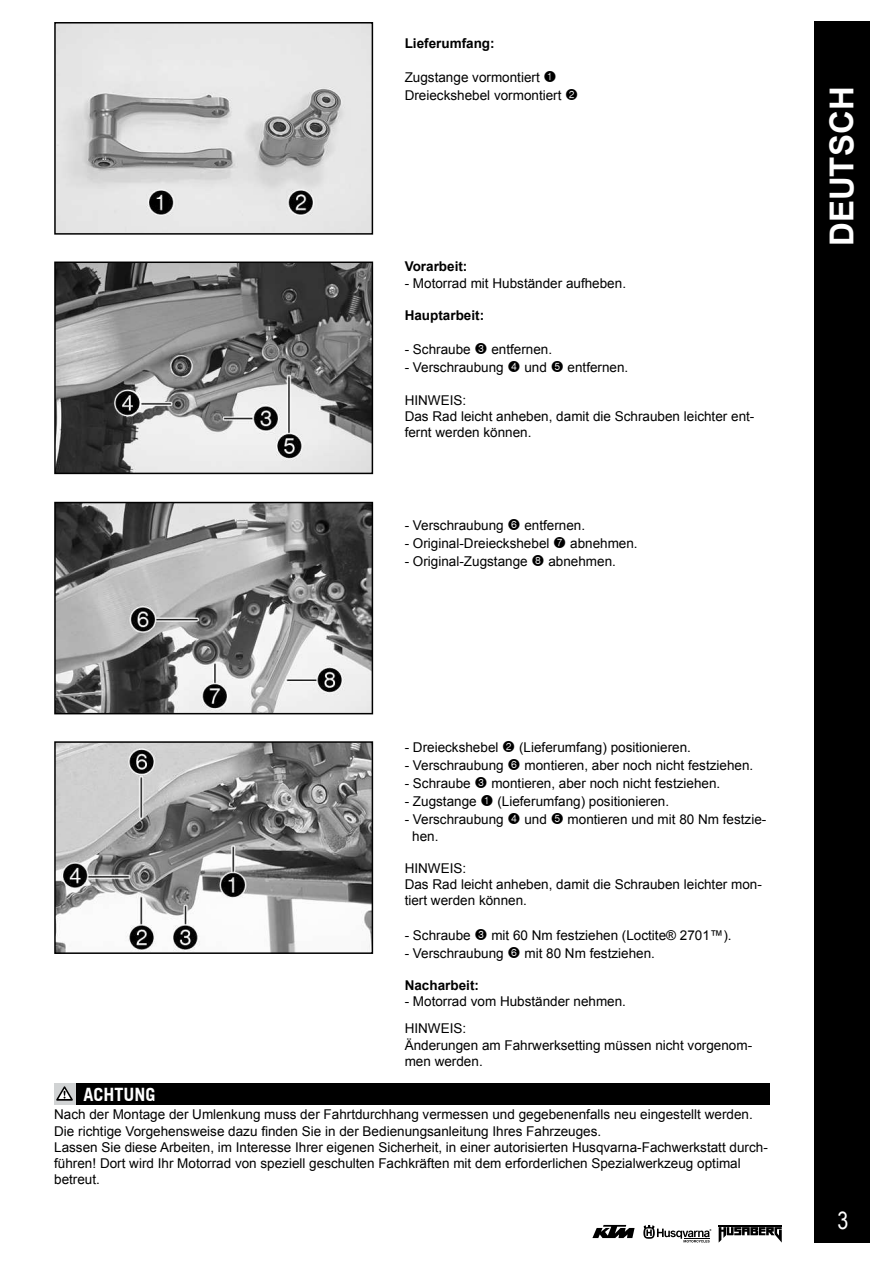
<style>
.page{position:relative;width:893px;height:1263px;background:#fff}
.page>*{position:absolute;margin:0;border:0;box-sizing:border-box;transform-origin:0 0}
.t1{font:700 33px "Arial";color:#fff}
.t2{font:24px "Arial Narrow";color:#fff}
.t3{font:700 18px "Trade Gothic";color:#fff}
.t4{font:13.5px/16.2px "Arial";color:#000}
.t5{font:700 13.5px "Arial";color:#000}
.s1{font-family:"Circle Frame Neg";font-size:15px}
</style>
<div class="page">
<div style="left:814px;top:21px;width:56px;height:1222px;background:#000"></div>
<img style="left:57px;top:25px;width:313px;height:207px">
<div style="left:54px;top:22px;width:319px;height:213px;border:2px solid #000"></div>
<hr style="left:719px;top:1225px;width:63px;height:1px;background:#000">
<svg style="left:719px;top:1227px;width:63px;height:15px"></svg>
<svg style="left:643px;top:1225px;width:68px;height:17px"></svg>
<svg style="left:592px;top:1225px;width:43px;height:13px"></svg>
<img style="left:57px;top:264px;width:313px;height:207px">
<div style="left:54px;top:261px;width:319px;height:213px;border:2px solid #000"></div>
<img style="left:57px;top:505px;width:313px;height:206px">
<div style="left:54px;top:502px;width:319px;height:212px;border:2px solid #000"></div>
<img style="left:57px;top:744px;width:313px;height:207px">
<div style="left:54px;top:741px;width:319px;height:213px;border:2px solid #000"></div>
<div style="left:75px;top:1083px;width:695px;height:21px;background:#000"></div>
<div style="left:54px;top:1083px;width:21px;height:21px;background:#d1d3d4"></div>
<svg style="left:56px;top:1086px;width:17px;height:15px"></svg>
<p class="t5" style="left:405px;top:38px;width:92px">Lieferumfang:</p>
<p class="t4" style="left:405px;top:70px;width:175px;line-height:18px">Zugstange vormontiert <span class="s1">1<br></span>Dreieckshebel vormontiert <span class="s1">2</span></p>
<p class="t5" style="left:405px;top:261px;width:64px">Vorarbeit:</p>
<p class="t4" style="left:405px;top:276px;width:223px">- Motorrad mit Hubständer aufheben.</p>
<p class="t5" style="left:405px;top:310px;width:81px">Hauptarbeit:</p>
<p class="t4" style="left:405px;top:343px;width:149px">- Schraube <span class="s1">3</span> entfernen.</p>
<p class="t4" style="left:405px;top:361px;width:225px">- Verschraubung <span class="s1">4</span> und <span class="s1">5</span> entfernen.</p>
<p class="t4" style="left:405px;top:393px;width:351px">HINWEIS:<br>Das Rad leicht anheben, damit die Schrauben leichter ent&shy;fernt werden können.</p>
<p class="t4" style="left:405px;top:518px;width:182px">- Verschraubung <span class="s1">6</span> entfernen.</p>
<p class="t4" style="left:405px;top:536px;width:234px">- Original-Dreieckshebel <span class="s1">7</span> abnehmen.</p>
<p class="t4" style="left:405px;top:554px;width:213px">- Original-Zugstange <span class="s1">8</span> abnehmen.</p>
<h1 class="t1" style="left:829px;top:246px;width:161px;rotate:-90deg">DEUTSCH</h1>
<p class="t4" style="left:405px;top:741px;width:288px">- Dreieckshebel <span class="s1">2</span> (Lieferumfang) positionieren.</p>
<p class="t4" style="left:405px;top:759px;width:350px">- Verschraubung <span class="s1">6</span> montieren, aber noch nicht festziehen.</p>
<p class="t4" style="left:405px;top:777px;width:317px">- Schraube <span class="s1">3</span> montieren, aber noch nicht festziehen.</p>
<p class="t4" style="left:405px;top:795px;width:266px">- Zugstange <span class="s1">1</span> (Lieferumfang) positionieren.</p>
<p class="t4" style="left:412px;top:813px;width:356px;text-indent:-8px">- Verschraubung <span class="s1">4</span> und <span class="s1">5</span> montieren und mit 80 Nm festzie&shy;hen.</p>
<p class="t4" style="left:405px;top:861px;width:359px">HINWEIS:<br>Das Rad leicht anheben, damit die Schrauben leichter mon&shy;tiert werden können.</p>
<p class="t4" style="left:405px;top:928px;width:328px">- Schraube <span class="s1">3</span> mit 60 Nm festziehen (Loctite® 2701™).</p>
<p class="t4" style="left:405px;top:946px;width:252px">- Verschraubung <span class="s1">6</span> mit 80 Nm festziehen.</p>
<p class="t5" style="left:405px;top:980px;width:76px">Nacharbeit:</p>
<p class="t4" style="left:405px;top:989px;width:223px;line-height:27.2px">- Motorrad vom Hubständer nehmen.<br>HINWEIS:</p>
<p class="t4" style="left:405px;top:1038px;width:349px">Änderungen am Fahrwerksetting müssen nicht vorgenom&shy;men werden.</p>
<h3 class="t3" style="left:83px;top:1084px;width:74px">ACHTUNG</h3>
<p class="t4" style="left:54px;top:1108px;width:715px">Nach der Montage der Umlenkung muss der Fahrtdurchhang vermessen und gegebenenfalls neu eingestellt werden.<br>Die richtige Vorgehensweise dazu inden Sie in der Bedienungsanleitung Ihres Fahrzeuges.<br>Lassen Sie diese Arbeiten, im Interesse Ihrer eigenen Sicherheit, in einer autorisierten Husqvarna-Fachwerkstatt durch&shy;führen! Dort wird Ihr Motorrad von speziell geschulten Fachkräften mit dem erforderlichen Spezialwerkzeug optimal betreut.</p>
<h2 class="t2" style="left:837px;top:1212px;width:12px">3</h2>
</div>
